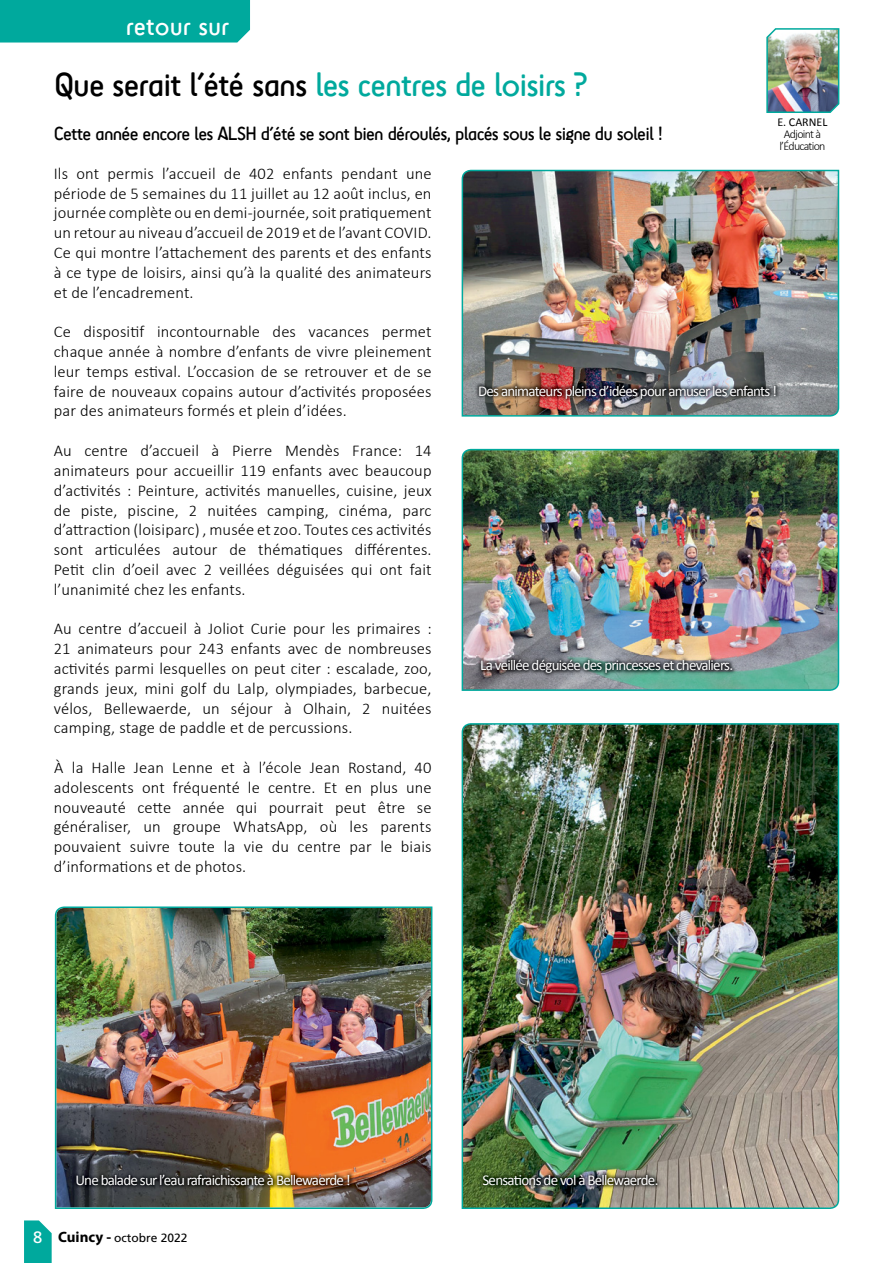
<style>
.page{position:relative;width:893px;height:1263px;background:#fff}
.page>*{position:absolute;margin:0;border:0;box-sizing:border-box;transform-origin:0 0}
.t1{font:34.5px "Sci Fly Sans";letter-spacing:-.03em;color:#00a99d}
.t2{font:27px "Sci Fly Sans";color:#fff}
.t3{font:19.5px "Sci Fly Sans";letter-spacing:-.04em;color:#000}
.t4{font:300 16.5px/19.8px "Calibri";letter-spacing:.01em;color:#000;text-align:justify}
.t5{font:15px "Calibri";letter-spacing:-.05em;color:#fff}
.t6{font:12px "Frutiger LT Std";color:#000}
.t7{font:300 12px/12px "Calibri";letter-spacing:-.06em;color:#000;text-align:center}
.t8{font:12px "Calibri";color:#000}
.s1{color:#000}
.s2{font-size:16.5px;color:#fff}
.s3{font-family:"Myriad Pro";font-weight:700;font-size:15px}
</style>
<div class="page">
<svg style="left:24px;top:1220px;width:28px;height:43px"></svg>
<div style="left:0;top:0;width:250px;height:43px;background:#00a99d"></div>
<img style="left:766px;top:28px;width:74px;height:85px">
<img style="left:461px;top:169px;width:379px;height:248px">
<img style="left:461px;top:448px;width:379px;height:243px">
<img style="left:55px;top:906px;width:377px;height:303px">
<img style="left:461px;top:723px;width:379px;height:486px">
<img style="left:475px;top:381px;width:305px;height:22px">
<img style="left:477px;top:655px;width:259px;height:22px">
<img style="left:72px;top:1170px;width:282px;height:19px">
<img style="left:478px;top:1170px;width:184px;height:19px">
<h2 class="t2" style="left:126px;top:10px;width:105px">retour sur</h2>
<h1 class="t1" style="left:54px;top:65px;width:535px"><span class="s1">Que serait l’été sans</span> les centres de loisirs ?</h1>
<p class="t3" style="left:54px;top:122px;width:611px">Cette année encore les ALSH d’été se sont bien déroulés, placés sous le signe du soleil !</p>
<p class="t4" style="left:54px;top:163px;width:379px">Ils ont permis l’accueil de 402 enfants pendant une période de 5 semaines du 11 juillet au 12 août inclus, en journée complète ou en demi-journée, soit pratiquement un retour au niveau d’accueil de 2019 et de l’avant COVID.<br>Ce qui montre l’attachement des parents et des enfants à ce type de loisirs, ainsi qu’à la qualité des animateurs et de l’encadrement.</p>
<p class="t4" style="left:54px;top:322px;width:379px">Ce dispositif incontournable des vacances permet chaque année à nombre d’enfants de vivre pleinement leur temps estival. L’occasion de se retrouver et de se faire de nouveaux copains autour d’activités proposées par des animateurs formés et plein d’idées.</p>
<p class="t4" style="left:54px;top:441px;width:379px">Au centre d’accueil à Pierre Mendès France: 14 animateurs pour accueillir 119 enfants avec beaucoup d’activités : Peinture, activités manuelles, cuisine, jeux de piste, piscine, 2 nuitées camping, cinéma, parc d’attraction (loisiparc) , musée et zoo. Toutes ces activités sont articulées autour de thématiques différentes.<br>Petit clin d’oeil avec 2 veillées déguisées qui ont fait l’unanimité chez les enfants.</p>
<p class="t4" style="left:54px;top:619px;width:379px">Au centre d’accueil à Joliot Curie pour les primaires :<br>21 animateurs pour 243 enfants avec de nombreuses activités parmi lesquelles on peut citer : escalade, zoo, grands jeux, mini golf du Lalp, olympiades, barbecue, vélos, Bellewaerde, un séjour à Olhain, 2 nuitées camping, stage de paddle et de percussions.</p>
<p class="t4" style="left:54px;top:757px;width:379px">À la Halle Jean Lenne et à l’école Jean Rostand, 40 adolescents ont fréquenté le centre. Et en plus une nouveauté cette année qui pourrait peut être se généraliser, un groupe WhatsApp, où les parents pouvaient suivre toute la vie du centre par le biais d’informations et de photos.</p>
<p class="t8" style="left:777px;top:115px;width:52px">E. CARNEL</p>
<p class="t7" style="left:779px;top:128px;width:48px">Adjoint à l’Éducation</p>
<p class="t5" style="left:478px;top:381px;width:300px">Des animateurs pleins d’idées pour amuser les enfants !</p>
<p class="t5" style="left:480px;top:655px;width:254px">La veillée déguisée des princesses et chevaliers.</p>
<p class="t5" style="left:75px;top:1170px;width:277px">Une balade sur l’eau rafraichissante à Bellewaerde !</p>
<p class="t5" style="left:482px;top:1170px;width:177px">Sensations de vol à Bellewaerde.</p>
<p class="t6" style="left:33px;top:1231px;width:156px"><span class="s2">8</span> <span class="s3">Cuincy -</span> octobre 2022</p>
</div>
